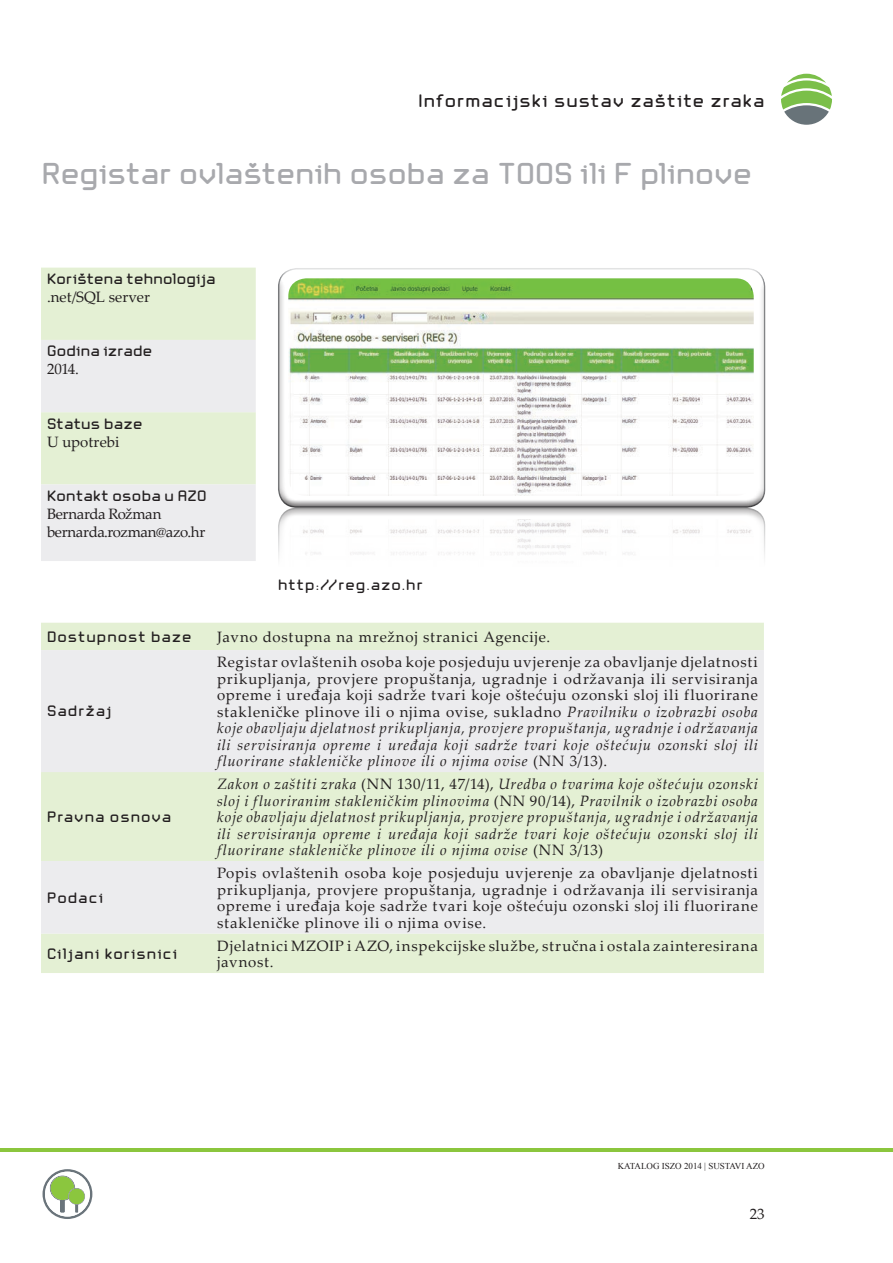
<style>
.page{position:relative;width:893px;height:1263px;background:#fff}
.page>*{position:absolute;margin:0;border:0;box-sizing:border-box;transform-origin:0 0}
.Naslovi{font:500 30px "AZ Okapitala";letter-spacing:-.005em;color:#a8a9ad}
.t1{font:500 18px "AZ Okapitala";letter-spacing:.05em;color:#231f20}
.Tekst_u_doljnjij_tab{font:15px/16.5px "Palatino Linotype";letter-spacing:.055em;color:#231f20;text-align:justify}
.Tekst_u_doljnjij_tab-2{font:italic 15px/16.5px "Palatino Linotype";letter-spacing:.05em;color:#231f20;text-align:justify}
.Tekst_u_doljnjij_tab-3{font:500 15px "AZ Okapitala";letter-spacing:.05em;color:#231f20}
.Tekst_u_doljnjij_tab-4{font:500 15px "AZ Okapitala";letter-spacing:.01em;color:#231f20}
.Tekst_u_tablici{font:15px "Palatino Linotype";letter-spacing:-.02em;color:#231f20}
.Tekst_u_tablici-2{font:15px "Palatino Linotype";color:#231f20}
.t2{font:9px "Times New Roman";color:#231f20}
.s1{font-style:italic}
.s2{font-style:normal}
</style>
<div class="page">
<hr style="left:0;top:1148px;width:893px;height:4px;background:#8bc63e">
<svg style="left:43px;top:1169px;width:49px;height:50px"></svg>
<div style="left:277px;top:507px;width:489px;height:231px;background:#231f20;opacity:.75"></div>
<img style="left:288px;top:519px;width:466px;height:104px">
<div style="left:41px;top:623px;width:723px;height:350px;background:#e4f0d4"></div>
<svg style="left:41px;top:650px;width:723px;height:283px;background:#e9ede5"></svg>
<div style="left:41px;top:268px;width:215px;height:72px;background:#e4f0d4"></div>
<svg style="left:41px;top:340px;width:215px;height:221px;background:#e9ede5"></svg>
<div style="left:277px;top:267px;width:489px;height:221px;background:#fff;opacity:.75"></div>
<div style="left:277px;top:277px;width:489px;height:231px;background:#231f20;opacity:.75"></div>
<img style="left:288px;top:278px;width:466px;height:218px">
<svg style="left:781px;top:74px;width:51px;height:51px"></svg>
<p class="t1" style="left:419px;top:91px;width:348px">Informacijski sustav zaštite zraka</p>
<p class="Naslovi" style="left:42px;top:157px;width:712px">Registar ovlaštenih osoba za TOOS ili F plinove</p>
<p class="Tekst_u_doljnjij_tab-4" style="left:47px;top:271px;width:170px">Korištena tehnologija</p>
<p class="Tekst_u_tablici-2" style="left:47px;top:286px;width:104px">.net/SQL server</p>
<p class="Tekst_u_doljnjij_tab-4" style="left:47px;top:343px;width:107px">Godina izrade</p>
<p class="Tekst_u_tablici" style="left:47px;top:359px;width:34px">2014.</p>
<p class="Tekst_u_doljnjij_tab-4" style="left:47px;top:415px;width:97px">Status baze</p>
<p class="Tekst_u_tablici-2" style="left:47px;top:431px;width:74px">U upotrebi</p>
<p class="Tekst_u_doljnjij_tab-4" style="left:47px;top:487px;width:161px">Kontakt osoba u AZO</p>
<p class="Tekst_u_tablici" style="left:47px;top:503px;width:116px">Bernarda Rožman</p>
<p class="Tekst_u_tablici" style="left:47px;top:521px;width:160px">bernarda.rozman@azo.hr</p>
<p class="Tekst_u_doljnjij_tab-3" style="left:278px;top:576px;width:146px">http://reg.azo.hr</p>
<p class="Tekst_u_doljnjij_tab-3" style="left:47px;top:628px;width:146px">Dostupnost baze</p>
<p class="Tekst_u_doljnjij_tab" style="left:217px;top:628px;width:335px">Javno dostupna na mrežnoj stranici Agencije.</p>
<p class="Tekst_u_doljnjij_tab-3" style="left:47px;top:703px;width:66px">Sadržaj</p>
<p class="Tekst_u_doljnjij_tab-3" style="left:47px;top:808px;width:126px">Pravna osnova</p>
<p class="Tekst_u_doljnjij_tab-3" style="left:47px;top:889px;width:58px">Podaci</p>
<p class="Tekst_u_doljnjij_tab" style="left:217px;top:653px;width:542px">Registar ovlaštenih osoba koje posjeduju uvjerenje za obavljanje djelatnosti prikupljanja, provjere propuštanja, ugradnje i održavanja ili servisiranja opreme i uređaja koji sadrže tvari koje oštećuju ozonski sloj ili fluorirane stakleničke plinove ili o njima ovise, sukladno <span class="s1">Pravilniku o izobrazbi osoba koje obavljaju djelatnost prikupljanja, provjere propuštanja, ugradnje i održavanja ili servisiranja opreme i uređaja koji sadrže tvari koje oštećuju ozonski sloj ili fluorirane stakleničke plinove ili o njima ovise</span> (NN 3/13).</p>
<p class="Tekst_u_doljnjij_tab-2" style="left:217px;top:775px;width:542px">Zakon o zaštiti zraka <span class="s2">(NN 130/11, 47/14),</span> Uredba o tvarima koje oštećuju ozonski sloj i fluoriranim stakleničkim plinovima <span class="s2">(NN 90/14),</span> Pravilnik o izobrazbi osoba koje obavljaju djelatnost prikupljanja, provjere propuštanja, ugradnje i održavanja ili servisiranja opreme i uređaja koji sadrže tvari koje oštećuju ozonski sloj ili fluorirane stakleničke plinove ili o njima ovise <span class="s2">(NN 3/13)</span></p>
<p class="Tekst_u_doljnjij_tab" style="left:217px;top:864px;width:542px">Popis ovlaštenih osoba koje posjeduju uvjerenje za obavljanje djelatnosti prikupljanja, provjere propuštanja, ugradnje i održavanja ili servisiranja opreme i uređaja koje sadrže tvari koje oštećuju ozonski sloj ili fluorirane stakleničke plinove ili o njima ovise.</p>
<p class="Tekst_u_doljnjij_tab-3" style="left:47px;top:945px;width:132px">Ciljani korisnici</p>
<p class="Tekst_u_doljnjij_tab" style="left:217px;top:936px;width:542px">Djelatnici MZOIP i AZO, inspekcijske službe, stručna i ostala zainteresirana javnost.</p>
<p class="t2" style="left:618px;top:1160px;width:148px">KATALOG ISZO 2014 | SUSTAVI AZO</p>
<p class="Tekst_u_doljnjij_tab" style="left:750px;top:1205px;width:16px">23</p>
</div>
